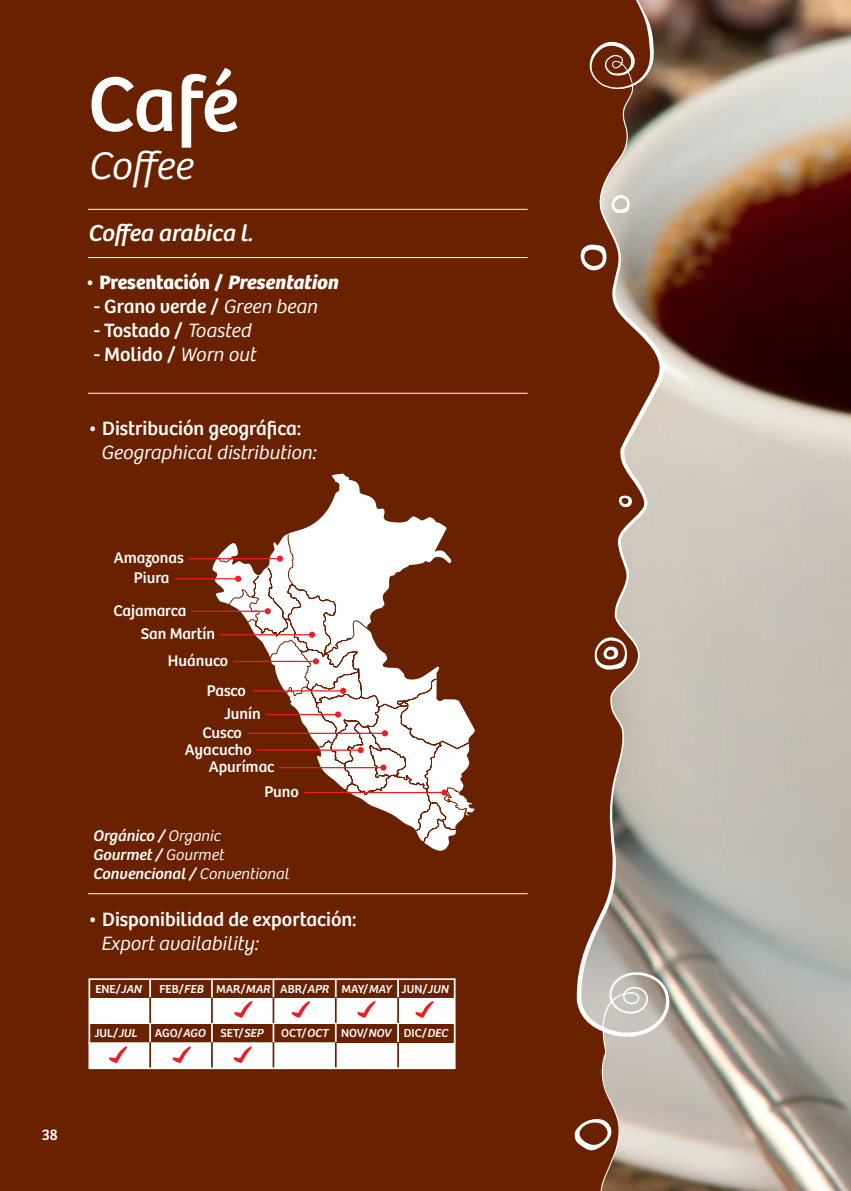
<style>
.page{position:relative;width:851px;height:1191px;background:#fff}
.page>*{position:absolute;margin:0;border:0;box-sizing:border-box;transform-origin:0 0}
.t1{font:80px "Bree Peru";color:#fff}
.t2{font:italic 40px "Bree Peru Lt";color:#fff}
.t3{font:italic 24px "Bree Peru";color:#fff}
.t4{font:20px "Bree Peru";color:#fff}
.t5{font:italic 20px "Bree Peru Lt";color:#fff}
.t6{font:700 20px "Bree Peru";color:#fff}
.t7{font:16px/23px "Bree Peru";color:#fff}
.t8{font:italic 16px/19.2px "Bree Peru";color:#fff}
.t9{font:12px "Bree Peru";color:#fff}
.s1{font-weight:400}
.s2{font-style:italic}
.s3{font-family:"Bree Peru Lt";font-style:italic}
.s4{font-family:"Bree Peru Lt"}
</style>
<div class="page">
<img style="left:662px;top:0;width:188px;height:1191px">
<div style="left:0;top:0;width:662px;height:1191px;background:#6a2100"></div>
<svg style="left:574px;top:1117px;width:1px;height:34px"></svg>
<svg style="left:575px;top:83px;width:96px;height:1108px;background:#997561"></svg>
<svg style="left:586px;top:0;width:70px;height:93px;background:#7f4328"></svg>
<hr style="left:88px;top:257px;width:439px;height:1px;background:#fff">
<hr style="left:88px;top:209px;width:439px;height:1px;background:#fff">
<hr style="left:88px;top:393px;width:439px;height:1px;background:#fff">
<hr style="left:88px;top:893px;width:439px;height:1px;background:#fff">
<div style="left:88px;top:978px;width:367px;height:91px;border:2px solid #fff"></div>
<hr style="left:88px;top:1042px;width:248px;height:2px;background:#fff">
<div style="left:90px;top:997px;width:364px;height:26px;background:#fff"></div>
<div style="left:90px;top:1043px;width:364px;height:25px;background:#fff"></div>
<svg style="left:149px;top:979px;width:2px;height:18px"></svg>
<hr style="left:149px;top:1022px;width:2px;height:20px;background:#fff">
<hr style="left:149px;top:997px;width:2px;height:26px;background:#6a2100">
<hr style="left:149px;top:1042px;width:2px;height:25px;background:#6a2100">
<svg style="left:211px;top:979px;width:2px;height:18px"></svg>
<svg style="left:211px;top:1023px;width:2px;height:19px"></svg>
<hr style="left:211px;top:997px;width:2px;height:26px;background:#6a2100">
<hr style="left:211px;top:1042px;width:2px;height:25px;background:#6a2100">
<svg style="left:272px;top:979px;width:2px;height:18px"></svg>
<hr style="left:272px;top:1022px;width:2px;height:20px;background:#fff">
<hr style="left:272px;top:997px;width:2px;height:26px;background:#6a2100">
<hr style="left:272px;top:1042px;width:2px;height:25px;background:#6a2100">
<svg style="left:335px;top:979px;width:1px;height:88px"></svg>
<svg style="left:397px;top:979px;width:2px;height:18px"></svg>
<hr style="left:397px;top:1022px;width:2px;height:20px;background:#fff">
<hr style="left:397px;top:997px;width:2px;height:26px;background:#6a2100">
<hr style="left:397px;top:1042px;width:2px;height:25px;background:#6a2100">
<svg style="left:109px;top:1046px;width:19px;height:17px"></svg>
<svg style="left:172px;top:1046px;width:19px;height:17px"></svg>
<svg style="left:233px;top:1046px;width:19px;height:17px"></svg>
<svg style="left:415px;top:1001px;width:19px;height:17px"></svg>
<svg style="left:234px;top:1001px;width:19px;height:17px"></svg>
<svg style="left:357px;top:1001px;width:19px;height:17px"></svg>
<svg style="left:291px;top:1001px;width:19px;height:17px"></svg>
<svg style="left:212px;top:473px;width:264px;height:377px;fill:#6a2100"></svg>
<svg style="left:217px;top:534px;width:253px;height:308px"></svg>
<div style="left:235px;top:575px;width:6px;height:7px;background:#ed1d24;border-radius:50%"></div>
<hr style="left:175px;top:578px;width:62px;height:1px;background:#ed1d24">
<div style="left:277px;top:555px;width:6px;height:7px;background:#ed1d24;border-radius:50%"></div>
<hr style="left:188px;top:558px;width:91px;height:1px;background:#ed1d24">
<div style="left:264px;top:608px;width:7px;height:6px;background:#ed1d24;border-radius:50%"></div>
<hr style="left:191px;top:610px;width:76px;height:2px;background:#ed1d24">
<div style="left:309px;top:631px;width:6px;height:7px;background:#ed1d24;border-radius:50%"></div>
<hr style="left:219px;top:634px;width:92px;height:1px;background:#ed1d24">
<svg style="left:313px;top:658px;width:6px;height:6px"></svg>
<hr style="left:233px;top:661px;width:82px;height:1px;background:#ed1d24">
<svg style="left:340px;top:688px;width:6px;height:6px"></svg>
<hr style="left:253px;top:690px;width:89px;height:1px;background:#ed1d24">
<svg style="left:335px;top:711px;width:6px;height:6px"></svg>
<hr style="left:266px;top:714px;width:71px;height:1px;background:#ed1d24">
<svg style="left:382px;top:730px;width:6px;height:6px"></svg>
<hr style="left:248px;top:732px;width:136px;height:2px;background:#ed1d24">
<div style="left:357px;top:747px;width:7px;height:6px;background:#ed1d24;border-radius:50%"></div>
<hr style="left:256px;top:749px;width:104px;height:1px;background:#ed1d24">
<svg style="left:380px;top:764px;width:6px;height:6px"></svg>
<hr style="left:279px;top:767px;width:103px;height:1px;background:#ed1d24">
<hr style="left:304px;top:792px;width:139px;height:1px;background:#ed1d24">
<svg style="left:441px;top:787px;width:35px;height:30px"></svg>
<h1 class="t1" style="left:88px;top:57px;width:152px">Café</h1>
<h2 class="t2" style="left:88px;top:143px;width:106px">Coffee</h2>
<p class="t3" style="left:88px;top:219px;width:166px">Coffea arabica l.</p>
<p class="t6" style="left:85px;top:271px;width:254px"><span class="s1">•</span> Presentación / <span class="s2">Presentation</span></p>
<p class="t4" style="left:94px;top:295px;width:225px">- Grano verde / <span class="s3">Green bean</span></p>
<p class="t4" style="left:94px;top:319px;width:159px">- Tostado / <span class="s3">Toasted</span></p>
<p class="t4" style="left:94px;top:343px;width:164px">- Molido / <span class="s3">Worn out</span></p>
<p class="t4" style="left:88px;top:417px;width:215px">• Distribución geográfica:</p>
<p class="t5" style="left:101px;top:441px;width:217px">Geographical distribution:</p>
<p class="t7" style="left:114px;top:547px;width:71px">Amazonas</p>
<p class="t7" style="left:141px;top:600px;width:76px;text-indent:-27px">Cajamarca<br>San Martín</p>
<p class="t7" style="left:207px;top:646px;width:41px;line-height:30px;text-indent:-39px">Huánuco<br>Pasco</p>
<p class="t7" style="left:202px;top:705px;width:60px;line-height:18.8px;text-indent:22px">Junín<br>Cusco</p>
<p class="t7" style="left:209px;top:741px;width:67px;line-height:17.6px;text-indent:-24px">Ayacucho<br>Apurímac</p>
<p class="t7" style="left:264px;top:781px;width:36px">Puno</p>
<p class="t7" style="left:134px;top:567px;width:37px">Piura</p>
<p class="t8" style="left:93px;top:826px;width:198px">Orgánico / <span class="s4">Organic<br></span>Gourmet / <span class="s4">Gourmet<br></span>Convencional / <span class="s4">Conventional</span></p>
<p class="t4" style="left:88px;top:907px;width:270px">• Disponibilidad de exportación:</p>
<p class="t5" style="left:101px;top:932px;width:159px">Export availability:</p>
<p class="t9" style="left:95px;top:981px;width:48px">ENE/<span class="s2">JAN</span></p>
<p class="t9" style="left:159px;top:981px;width:290px">FEB/<span class="s2">FEB</span> MAR/<span class="s2">MAR</span> ABR/<span class="s2">APR</span> MAY/<span class="s2">MAY</span> JUN/<span class="s2">JUN</span></p>
<p class="t9" style="left:94px;top:1026px;width:44px">JUL/<span class="s2">JUL</span></p>
<p class="t9" style="left:155px;top:1026px;width:110px">AGO/<span class="s2">AGO</span> SET/<span class="s2">SEP</span></p>
<p class="t9" style="left:281px;top:1026px;width:168px">OCT/<span class="s2">OCT</span> NOV/<span class="s2">NOV</span> DIC/<span class="s2">DEC</span></p>
<p class="t7" style="left:42px;top:1123px;width:18px">38</p>
</div>
